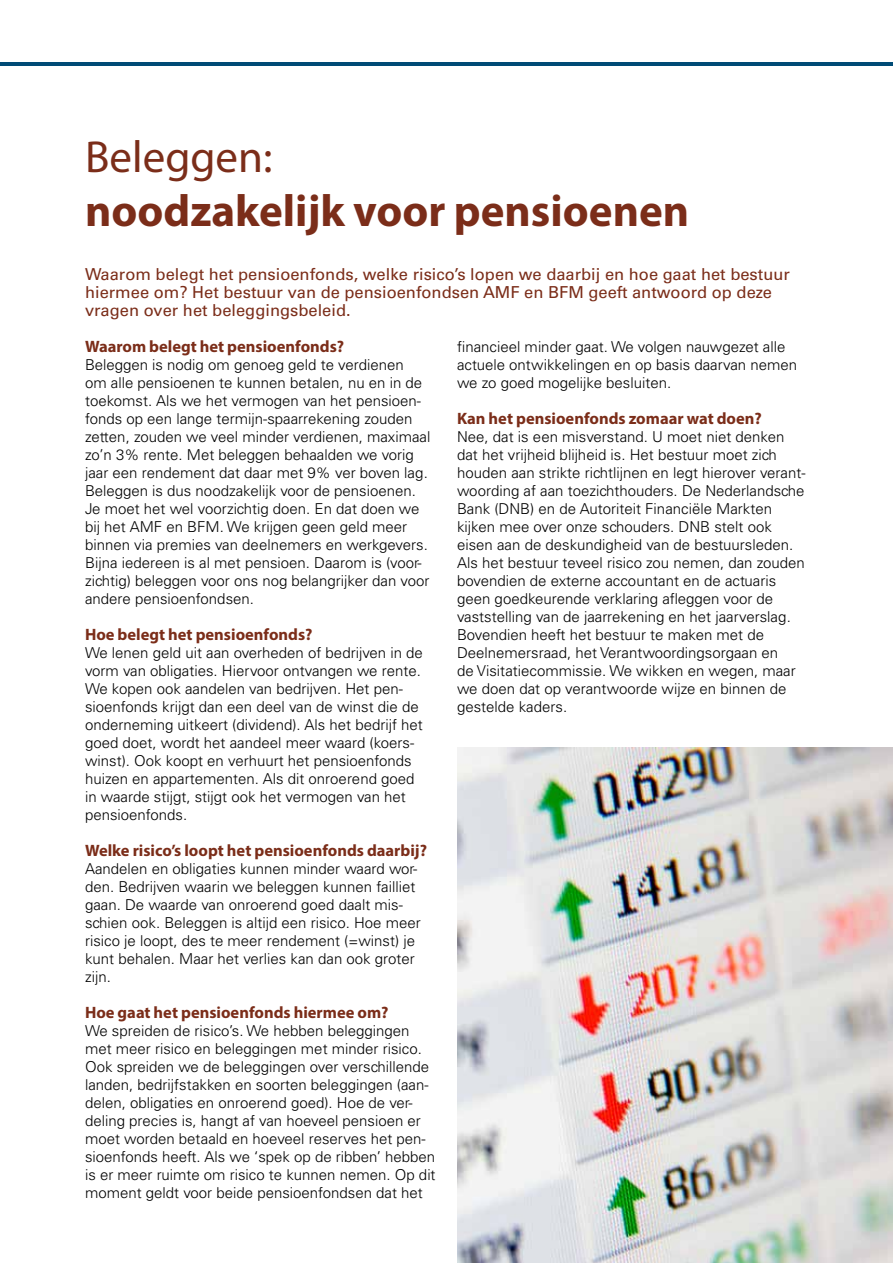
<style>
.page{position:relative;width:893px;height:1263px;background:#fff}
.page>*{position:absolute;margin:0;border:0;box-sizing:border-box;transform-origin:0 0}
.t1{font:700 45px "Myriad Pro";color:#7b2d19}
.t2{font:45px "Myriad Pro";color:#7b2d19}
.t3{font:16.5px/18px "Univers LT Std";color:#7b2d19}
.t4{font:700 16.5px "Myriad Pro";color:#7b2d19}
.t5{font:300 15px/18px "Univers LT Std";color:#000}
</style>
<div class="page">
<hr style="left:0;top:62px;width:893px;height:4px;background:#004b76">
<img style="left:457px;top:748px;width:436px;height:515px">
<h1 class="t2" style="left:85px;top:129px;width:189px">Beleggen:</h1>
<h1 class="t1" style="left:85px;top:181px;width:606px">noodzakelijk voor pensioenen</h1>
<p class="t3" style="left:85px;top:265px;width:706px">Waarom belegt het pensioenfonds, welke risico’s lopen we daarbij en hoe gaat het bestuur hiermee om? Het bestuur van de pensioenfondsen AMF en BFM geeft antwoord op deze vragen over het beleggingsbeleid.</p>
<p class="t4" style="left:85px;top:335px;width:261px">Waarom belegt het pensioenfonds?</p>
<p class="t5" style="left:85px;top:355px;width:347px">Beleggen is nodig om genoeg geld te verdienen<br>om alle pensioenen te kunnen betalen, nu en in de toekomst. Als we het vermogen van het pensioen&shy;fonds op een lange termijn-spaarrekening zouden zetten, zouden we veel minder verdienen, maximaal zo’n 3% rente. Met beleggen behaalden we vorig jaar een rendement dat daar met 9% ver boven lag.<br>Beleggen is dus noodzakelijk voor de pensioenen.<br>Je moet het wel voorzichtig doen. En dat doen we bij het AMF en BFM. We krijgen geen geld meer binnen via premies van deelnemers en werkgevers.<br>Bijna iedereen is al met pensioen. Daarom is (voor&shy;zichtig) beleggen voor ons nog belangrijker dan voor andere pensioenfondsen.</p>
<p class="t4" style="left:85px;top:623px;width:229px">Hoe belegt het pensioenfonds?</p>
<p class="t5" style="left:85px;top:643px;width:339px">We lenen geld uit aan overheden of bedrijven in de vorm van obligaties. Hiervoor ontvangen we rente.<br>We kopen ook aandelen van bedrijven. Het pen&shy;sioenfonds krijgt dan een deel van de winst die de onderneming uitkeert (dividend). Als het bedrijf het goed doet, wordt het aandeel meer waard (koers&shy;winst). Ook koopt en verhuurt het pensioenfonds huizen en appartementen. Als dit onroerend goed in waarde stijgt, stijgt ook het vermogen van het pensioenfonds.</p>
<p class="t4" style="left:85px;top:839px;width:343px">Welke risico’s loopt het pensioenfonds daarbij?</p>
<p class="t5" style="left:85px;top:859px;width:337px">Aandelen en obligaties kunnen minder waard wor&shy;den. Bedrijven waarin we beleggen kunnen failliet gaan. De waarde van onroerend goed daalt mis&shy;schien ook. Beleggen is altijd een risico. Hoe meer risico je loopt, des te meer rendement (=winst) je kunt behalen. Maar het verlies kan dan ook groter zijn.</p>
<p class="t4" style="left:85px;top:1001px;width:305px">Hoe gaat het pensioenfonds hiermee om?</p>
<p class="t5" style="left:85px;top:1021px;width:352px">We spreiden de risico’s. We hebben beleggingen met meer risico en beleggingen met minder risico.<br>Ook spreiden we de beleggingen over verschillende landen, bedrijfstakken en soorten beleggingen (aan&shy;delen, obligaties en onroerend goed). Hoe de ver&shy;deling precies is, hangt af van hoeveel pensioen er moet worden betaald en hoeveel reserves het pen&shy;sioenfonds heeft. Als we ‘spek op de ribben’ hebben is er meer ruimte om risico te kunnen nemen. Op dit moment geldt voor beide pensioenfondsen dat het</p>
<p class="t5" style="left:457px;top:337px;width:342px">financieel minder gaat. We volgen nauwgezet alle actuele ontwikkelingen en op basis daarvan nemen we zo goed mogelijke besluiten.</p>
<p class="t4" style="left:457px;top:407px;width:306px">Kan het pensioenfonds zomaar wat doen?</p>
<p class="t5" style="left:457px;top:427px;width:350px">Nee, dat is een misverstand. U moet niet denken dat het vrijheid blijheid is. Het bestuur moet zich houden aan strikte richtlijnen en legt hierover verant&shy;woording af aan toezichthouders. De Nederlandsche Bank (DNB) en de Autoriteit Financiële Markten kijken mee over onze schouders. DNB stelt ook eisen aan de deskundigheid van de bestuursleden.<br>Als het bestuur teveel risico zou nemen, dan zouden bovendien de externe accountant en de actuaris geen goedkeurende verklaring afleggen voor de vaststelling van de jaarrekening en het jaarverslag.<br>Bovendien heeft het bestuur te maken met de Deelnemersraad, het Verantwoordingsorgaan en<br>de Visitatiecommissie. We wikken en wegen, maar we doen dat op verantwoorde wijze en binnen de gestelde kaders.</p>
</div>
